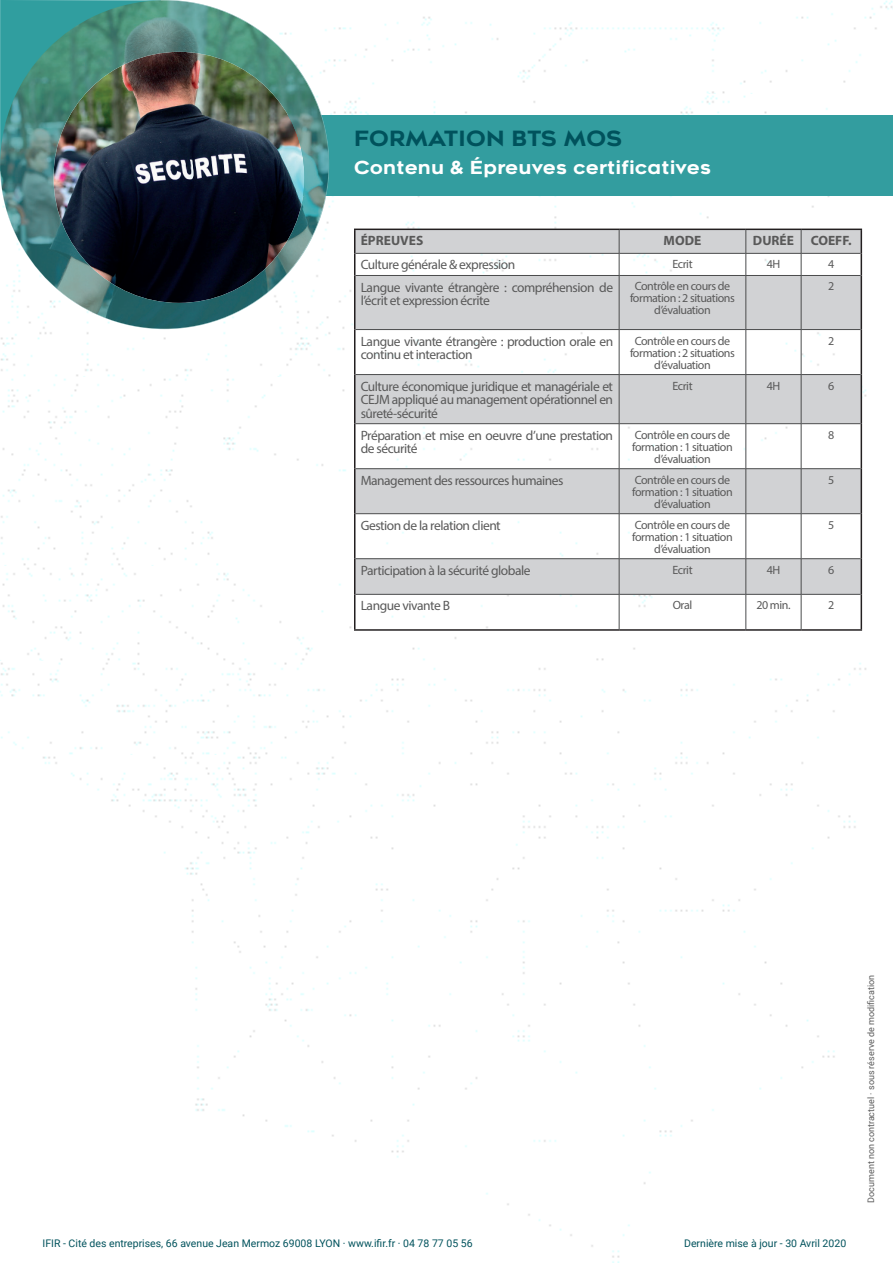
<style>
.page{position:relative;width:893px;height:1263px;background:#fff}
.page>*{position:absolute;margin:0;border:0;box-sizing:border-box;transform-origin:0 0}
.t1{font:21px "Metrosant";color:#00525c}
.t2{font:18px "Metrosant";color:#fff}
.t3{font:13.5px/13.5px "Myriad Pro";letter-spacing:-.035em;color:#595959}
.t4{font:700 13.5px "Myriad Pro";color:#595959}
.t5{font:12px/12px "Myriad Pro";letter-spacing:-.035em;color:#595959;text-align:center}
.t6{font:10.5px "Roboto";color:#00525c}
.t7{font:9px "Roboto";color:#595959}
</style>
<div class="page">
<img style="left:0;top:0;width:893px;height:1263px">
<div style="left:270px;top:115px;width:623px;height:81px;background:#339d9f"></div>
<img style="left:0;top:0;width:329px;height:329px">
<svg style="left:355px;top:230px;width:506px;height:364px;fill:#d1d2d4"></svg>
<hr style="left:354px;top:229px;width:265px;height:1px;background:#231f20">
<hr style="left:619px;top:229px;width:127px;height:1px;background:#231f20">
<hr style="left:746px;top:229px;width:55px;height:1px;background:#231f20">
<hr style="left:801px;top:229px;width:61px;height:1px;background:#231f20">
<svg style="left:354px;top:230px;width:1px;height:45px"></svg>
<svg style="left:861px;top:230px;width:1px;height:45px"></svg>
<hr style="left:354px;top:275px;width:1px;height:55px;background:#231f20">
<hr style="left:861px;top:275px;width:1px;height:55px;background:#231f20">
<hr style="left:354px;top:330px;width:1px;height:45px;background:#231f20">
<hr style="left:861px;top:330px;width:1px;height:45px;background:#231f20">
<hr style="left:354px;top:375px;width:1px;height:49px;background:#231f20">
<hr style="left:861px;top:375px;width:1px;height:49px;background:#231f20">
<hr style="left:354px;top:424px;width:1px;height:45px;background:#231f20">
<hr style="left:861px;top:424px;width:1px;height:45px;background:#231f20">
<hr style="left:354px;top:469px;width:1px;height:45px;background:#231f20">
<hr style="left:861px;top:469px;width:1px;height:45px;background:#231f20">
<hr style="left:354px;top:514px;width:1px;height:45px;background:#231f20">
<hr style="left:861px;top:514px;width:1px;height:45px;background:#231f20">
<hr style="left:354px;top:559px;width:1px;height:35px;background:#231f20">
<hr style="left:861px;top:559px;width:1px;height:35px;background:#231f20">
<hr style="left:354px;top:594px;width:1px;height:35px;background:#231f20">
<hr style="left:861px;top:594px;width:1px;height:35px;background:#231f20">
<hr style="left:354px;top:629px;width:265px;height:2px;background:#231f20">
<hr style="left:619px;top:629px;width:127px;height:2px;background:#231f20">
<hr style="left:746px;top:629px;width:55px;height:2px;background:#231f20">
<hr style="left:801px;top:629px;width:61px;height:2px;background:#231f20">
<hr style="left:355px;top:253px;width:264px;height:1px;background:#4b4c4d">
<hr style="left:619px;top:253px;width:127px;height:1px;background:#4b4c4d">
<svg style="left:619px;top:230px;width:1px;height:45px"></svg>
<hr style="left:746px;top:253px;width:55px;height:1px;background:#4b4c4d">
<svg style="left:746px;top:230px;width:1px;height:45px"></svg>
<hr style="left:801px;top:253px;width:60px;height:1px;background:#4b4c4d">
<svg style="left:801px;top:230px;width:1px;height:45px"></svg>
<hr style="left:355px;top:275px;width:264px;height:1px;background:#4b4c4d">
<hr style="left:619px;top:275px;width:127px;height:1px;background:#4b4c4d">
<hr style="left:619px;top:276px;width:1px;height:53px;background:#4b4c4d">
<hr style="left:746px;top:275px;width:55px;height:1px;background:#4b4c4d">
<hr style="left:746px;top:276px;width:1px;height:53px;background:#4b4c4d">
<hr style="left:801px;top:275px;width:60px;height:1px;background:#4b4c4d">
<hr style="left:801px;top:276px;width:1px;height:53px;background:#4b4c4d">
<hr style="left:355px;top:329px;width:264px;height:1px;background:#4b4c4d">
<hr style="left:619px;top:329px;width:127px;height:1px;background:#4b4c4d">
<hr style="left:619px;top:330px;width:1px;height:44px;background:#4b4c4d">
<hr style="left:746px;top:329px;width:55px;height:1px;background:#4b4c4d">
<hr style="left:746px;top:330px;width:1px;height:44px;background:#4b4c4d">
<hr style="left:801px;top:329px;width:60px;height:1px;background:#4b4c4d">
<hr style="left:801px;top:330px;width:1px;height:44px;background:#4b4c4d">
<hr style="left:355px;top:374px;width:264px;height:1px;background:#4b4c4d">
<hr style="left:619px;top:374px;width:127px;height:1px;background:#4b4c4d">
<hr style="left:619px;top:375px;width:1px;height:48px;background:#4b4c4d">
<hr style="left:746px;top:374px;width:55px;height:1px;background:#4b4c4d">
<hr style="left:746px;top:375px;width:1px;height:48px;background:#4b4c4d">
<hr style="left:801px;top:374px;width:60px;height:1px;background:#4b4c4d">
<hr style="left:801px;top:375px;width:1px;height:48px;background:#4b4c4d">
<hr style="left:355px;top:423px;width:264px;height:1px;background:#4b4c4d">
<hr style="left:619px;top:423px;width:127px;height:1px;background:#4b4c4d">
<hr style="left:619px;top:424px;width:1px;height:44px;background:#4b4c4d">
<hr style="left:746px;top:423px;width:55px;height:1px;background:#4b4c4d">
<hr style="left:746px;top:424px;width:1px;height:44px;background:#4b4c4d">
<hr style="left:801px;top:423px;width:60px;height:1px;background:#4b4c4d">
<hr style="left:801px;top:424px;width:1px;height:44px;background:#4b4c4d">
<hr style="left:355px;top:468px;width:264px;height:1px;background:#4b4c4d">
<hr style="left:619px;top:468px;width:127px;height:1px;background:#4b4c4d">
<hr style="left:619px;top:469px;width:1px;height:44px;background:#4b4c4d">
<hr style="left:746px;top:468px;width:55px;height:1px;background:#4b4c4d">
<hr style="left:746px;top:469px;width:1px;height:44px;background:#4b4c4d">
<hr style="left:801px;top:468px;width:60px;height:1px;background:#4b4c4d">
<hr style="left:801px;top:469px;width:1px;height:44px;background:#4b4c4d">
<hr style="left:355px;top:513px;width:264px;height:1px;background:#4b4c4d">
<hr style="left:619px;top:513px;width:127px;height:1px;background:#4b4c4d">
<hr style="left:619px;top:514px;width:1px;height:44px;background:#4b4c4d">
<hr style="left:746px;top:513px;width:55px;height:1px;background:#4b4c4d">
<hr style="left:746px;top:514px;width:1px;height:44px;background:#4b4c4d">
<hr style="left:801px;top:513px;width:60px;height:1px;background:#4b4c4d">
<hr style="left:801px;top:514px;width:1px;height:44px;background:#4b4c4d">
<hr style="left:355px;top:558px;width:264px;height:1px;background:#4b4c4d">
<hr style="left:619px;top:558px;width:127px;height:1px;background:#4b4c4d">
<hr style="left:619px;top:559px;width:1px;height:35px;background:#4b4c4d">
<hr style="left:746px;top:558px;width:55px;height:1px;background:#4b4c4d">
<hr style="left:746px;top:559px;width:1px;height:35px;background:#4b4c4d">
<hr style="left:801px;top:558px;width:60px;height:1px;background:#4b4c4d">
<hr style="left:801px;top:559px;width:1px;height:35px;background:#4b4c4d">
<hr style="left:355px;top:594px;width:264px;height:1px;background:#4b4c4d">
<hr style="left:619px;top:594px;width:127px;height:1px;background:#4b4c4d">
<hr style="left:619px;top:594px;width:1px;height:35px;background:#4b4c4d">
<hr style="left:746px;top:594px;width:55px;height:1px;background:#4b4c4d">
<hr style="left:746px;top:594px;width:1px;height:35px;background:#4b4c4d">
<hr style="left:801px;top:594px;width:60px;height:1px;background:#4b4c4d">
<hr style="left:801px;top:594px;width:1px;height:35px;background:#4b4c4d">
<p class="t1" style="left:354px;top:125px;width:270px">FORMATION BTS MOS</p>
<p class="t2" style="left:354px;top:155px;width:359px">Contenu &amp; Épreuves certificatives</p>
<p class="t4" style="left:361px;top:232px;width:64px">ÉPREUVES</p>
<p class="t4" style="left:664px;top:232px;width:39px">MODE</p>
<p class="t4" style="left:753px;top:232px;width:43px">DURÉE</p>
<p class="t4" style="left:811px;top:232px;width:43px">COEFF.</p>
<p class="t3" style="left:361px;top:258px;width:156px">Culture générale &amp; expression</p>
<p class="t5" style="left:672px;top:258px;width:22px">Ecrit</p>
<p class="t5" style="left:767px;top:258px;width:15px">4H</p>
<p class="t5" style="left:828px;top:258px;width:8px">4</p>
<p class="t3" style="left:361px;top:280px;width:254px">Langue vivante étrangère : compréhension de l’écrit et expression écrite</p>
<p class="t5" style="left:630px;top:280px;width:106px">Contrôle en cours de formation : 2 situations d’évaluation</p>
<p class="t5" style="left:828px;top:280px;width:8px">2</p>
<p class="t3" style="left:361px;top:334px;width:254px">Langue vivante étrangère : production orale en continu et interaction</p>
<p class="t5" style="left:630px;top:334px;width:106px">Contrôle en cours de formation : 2 situations d’évaluation</p>
<p class="t5" style="left:828px;top:334px;width:8px">2</p>
<p class="t3" style="left:361px;top:379px;width:254px;text-align:justify">Culture économique juridique et managériale et CEJM appliqué au management opérationnel en sûreté-sécurité</p>
<p class="t5" style="left:672px;top:379px;width:22px">Ecrit</p>
<p class="t5" style="left:767px;top:379px;width:15px">4H</p>
<p class="t5" style="left:828px;top:379px;width:8px">6</p>
<p class="t3" style="left:361px;top:428px;width:254px">Préparation et mise en oeuvre d’une prestation de sécurité</p>
<p class="t5" style="left:632px;top:428px;width:102px">Contrôle en cours de formation : 1 situation d’évaluation</p>
<p class="t5" style="left:828px;top:428px;width:8px">8</p>
<p class="t3" style="left:361px;top:473px;width:204px">Management des ressources humaines</p>
<p class="t5" style="left:632px;top:473px;width:102px">Contrôle en cours de formation : 1 situation d’évaluation</p>
<p class="t5" style="left:828px;top:473px;width:8px">5</p>
<p class="t3" style="left:361px;top:518px;width:141px">Gestion de la relation client</p>
<p class="t5" style="left:632px;top:518px;width:102px">Contrôle en cours de formation : 1 situation d’évaluation</p>
<p class="t5" style="left:828px;top:518px;width:8px">5</p>
<p class="t3" style="left:361px;top:563px;width:171px">Participation à la sécurité globale</p>
<p class="t5" style="left:672px;top:563px;width:22px">Ecrit</p>
<p class="t5" style="left:767px;top:563px;width:15px">4H</p>
<p class="t5" style="left:828px;top:563px;width:8px">6</p>
<p class="t3" style="left:361px;top:599px;width:91px">Langue vivante B</p>
<p class="t5" style="left:673px;top:599px;width:21px">Oral</p>
<p class="t5" style="left:756px;top:599px;width:36px">20 min.</p>
<p class="t5" style="left:828px;top:599px;width:8px">2</p>
<p class="t6" style="left:43px;top:1236px;width:432px">IFIR - Cité des entreprises, 66 avenue Jean Mermoz 69008 LYON · www.ifir.fr · 04 78 77 05 56</p>
<p class="t6" style="left:684px;top:1236px;width:164px">Dernière mise à jour - 30 Avril 2020</p>
<p class="t7" style="left:864px;top:1203px;width:230px;rotate:-90deg">Document non contractuel · sous réserve de modification</p>
</div>
